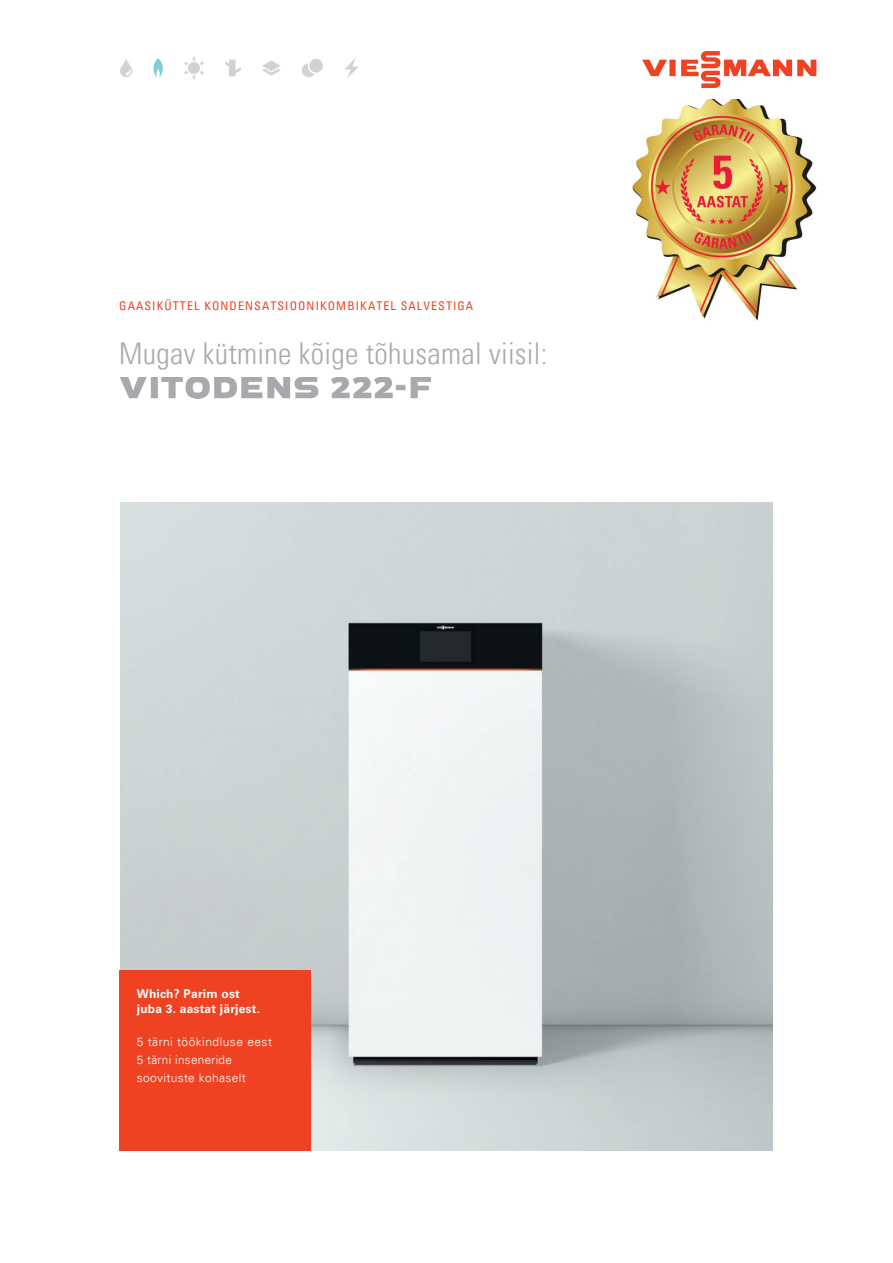
<style>
.page{position:relative;width:893px;height:1263px;background:#fff}
.page>*{position:absolute;margin:0;border:0;box-sizing:border-box;transform-origin:0 0}
.t1{font:300 condensed 30px "Univers LT";letter-spacing:.01em;color:#a8a9ad}
.t2{font:300 12px/18px "Univers LT";letter-spacing:.025em;color:#fff}
.t3{font:condensed 12px "Univers LT";letter-spacing:.09em;color:#ef4222}
.t4{font:700 12px/14.4px "Univers LT Std";letter-spacing:.015em;color:#fff}
</style>
<div class="page">
<img style="left:120px;top:503px;width:653px;height:648px">
<div style="left:120px;top:971px;width:191px;height:180px;background:#ef4222"></div>
<svg style="left:642px;top:51px;width:174px;height:37px"></svg>
<svg style="left:302px;top:59px;width:21px;height:18px"></svg>
<svg style="left:344px;top:58px;width:15px;height:20px"></svg>
<svg style="left:184px;top:57px;width:20px;height:22px"></svg>
<svg style="left:225px;top:60px;width:16px;height:16px"></svg>
<svg style="left:262px;top:60px;width:18px;height:16px"></svg>
<svg style="left:153px;top:58px;width:10px;height:20px"></svg>
<svg style="left:120px;top:59px;width:12px;height:18px"></svg>
<img style="left:120px;top:377px;width:311px;height:21px">
<img style="left:632px;top:99px;width:184px;height:221px">
<p class="t3" style="left:119px;top:298px;width:356px">GAASIKÜTTEL KONDENSATSIOONIKOMBIKATEL SALVESTIGA</p>
<h1 class="t1" style="left:119px;top:335px;width:430px">Mugav kütmine kõige tõhusamal viisil:</h1>
<p class="t4" style="left:137px;top:987px;width:125px">Which? Parim ost juba 3. aastat järjest.</p>
<p class="t2" style="left:137px;top:1033px;width:137px">5 tärni töökindluse eest<br>5 tärni inseneride soovituste kohaselt</p>
</div>
